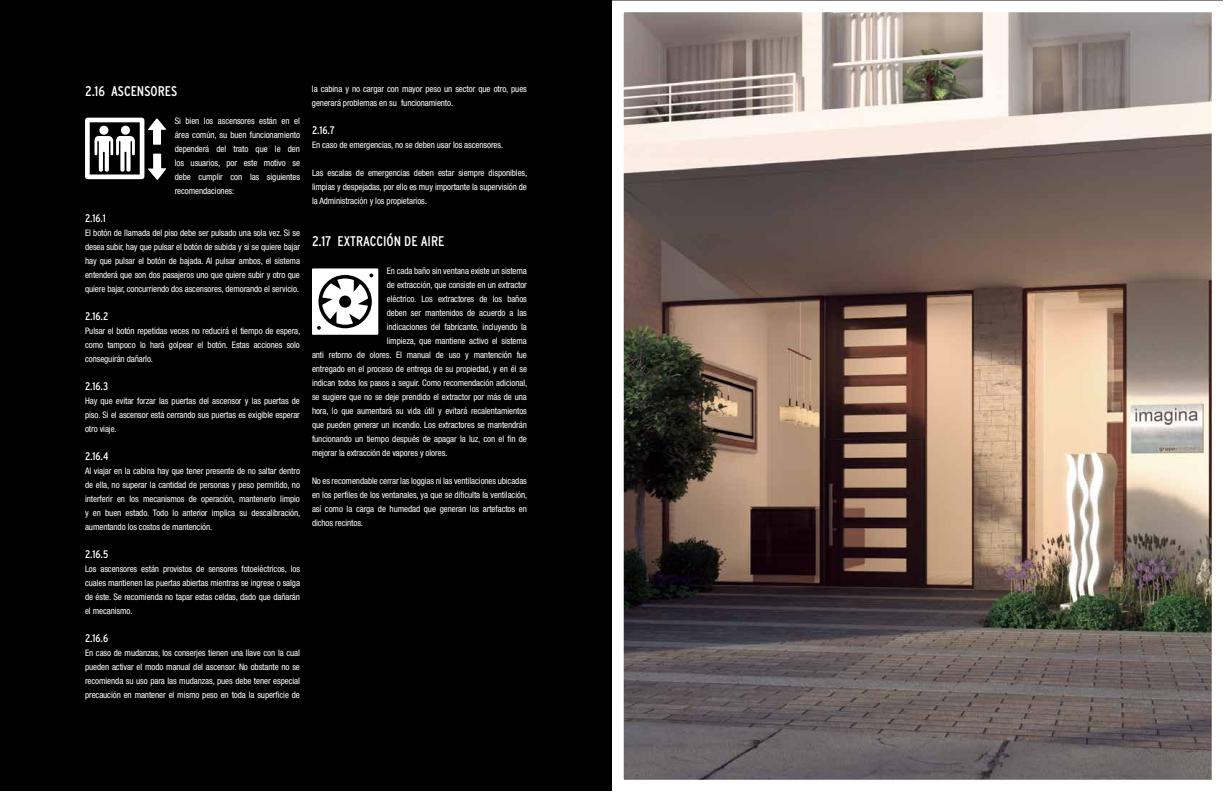
<style>
.page{position:relative;width:1224px;height:792px;background:#000}
.page>*{position:absolute;margin:0;border:0;box-sizing:border-box;transform-origin:0 0}
.t1{font:condensed 14px "Interstate";color:#fff}
.t2{font:condensed 11px "Interstate";color:#fff}
.t3{font:condensed 9px/14px "Helvetica Neue";letter-spacing:-.01em;color:#fff;text-align:justify}
</style>
<div class="page">
<svg style="left:85px;top:118px;width:82px;height:62px"></svg>
<svg style="left:312px;top:268px;width:66px;height:67px"></svg>
<img style="left:625px;top:14px;width:585px;height:765px">
<div style="left:612px;top:1px;width:611px;height:791px;border:12px solid #fff"></div>
<h1 class="t1" style="left:85px;top:84px;width:94px">2.16 ASCENSORES</h1>
<p class="t3" style="left:175px;top:114px;width:127px">Si bien los ascensores están en el área común, su buen funcionamiento dependerá del trato que le den los usuarios, por este motivo se debe cumplir con las siguientes recomendaciones:</p>
<p class="t2" style="left:85px;top:212px;width:22px">2.16.1</p>
<p class="t3" style="left:85px;top:226px;width:217px">El botón de llamada del piso debe ser pulsado una sola vez. Si se desea subir, hay que pulsar el botón de subida y si se quiere bajar hay que pulsar el botón de bajada. Al pulsar ambos, el sistema entenderá que son dos pasajeros uno que quiere subir y otro que quiere bajar, concurriendo dos ascensores, demorando el servicio.</p>
<p class="t2" style="left:85px;top:310px;width:25px">2.16.2</p>
<p class="t3" style="left:85px;top:324px;width:217px">Pulsar el botón repetidas veces no reducirá el tiempo de espera, como tampoco lo hará golpear el botón. Estas acciones solo conseguirán dañarlo.</p>
<p class="t2" style="left:85px;top:380px;width:25px">2.16.3</p>
<p class="t3" style="left:85px;top:394px;width:216px">Hay que evitar forzar las puertas del ascensor y las puertas de piso. Si el ascensor está cerrando sus puertas es exigible esperar otro viaje.</p>
<p class="t2" style="left:85px;top:450px;width:25px">2.16.4</p>
<p class="t3" style="left:85px;top:464px;width:217px">Al viajar en la cabina hay que tener presente de no saltar dentro de ella, no superar la cantidad de personas y peso permitido, no interferir en los mecanismos de operación, mantenerlo limpio y en buen estado. Todo lo anterior implica su descalibración, aumentando los costos de mantención.</p>
<p class="t2" style="left:85px;top:548px;width:25px">2.16.5</p>
<p class="t3" style="left:85px;top:562px;width:216px">Los ascensores están provistos de sensores fotoeléctricos, los cuales mantienen las puertas abiertas mientras se ingrese o salga de éste. Se recomienda no tapar estas celdas, dado que dañarán el mecanismo.</p>
<p class="t2" style="left:85px;top:632px;width:25px">2.16.6</p>
<p class="t3" style="left:85px;top:646px;width:216px">En caso de mudanzas, los conserjes tienen una llave con la cual pueden activar el modo manual del ascensor. No obstante no se recomienda su uso para las mudanzas, pues debe tener especial precaución en mantener el mismo peso en toda la superficie de</p>
<p class="t3" style="left:312px;top:82px;width:216px">la cabina y no cargar con mayor peso un sector que otro, pues generará problemas en su funcionamiento.</p>
<p class="t2" style="left:312px;top:124px;width:24px">2.16.7</p>
<p class="t3" style="left:312px;top:138px;width:193px">En caso de emergencias, no se deben usar los ascensores.</p>
<p class="t3" style="left:312px;top:166px;width:217px">Las escalas de emergencias deben estar siempre disponibles, limpias y despejadas, por ello es muy importante la supervisión de la Administración y los propietarios.</p>
<h1 class="t1" style="left:312px;top:233px;width:134px">2.17 EXTRACCIÓN DE AIRE</h1>
<p class="t3" style="left:387px;top:264px;width:142px">En cada baño sin ventana existe un sistema</p>
<p class="t3" style="left:387px;top:278px;width:142px">de extracción, que consiste en un extractor</p>
<p class="t3" style="left:387px;top:292px;width:142px">eléctrico. Los extractores de los baños</p>
<p class="t3" style="left:387px;top:306px;width:142px">deben ser mantenidos de acuerdo a las</p>
<p class="t3" style="left:387px;top:320px;width:142px">indicaciones del fabricante, incluyendo la</p>
<p class="t3" style="left:387px;top:334px;width:142px">limpieza, que mantiene activo el sistema</p>
<p class="t3" style="left:312px;top:348px;width:216px">anti retorno de olores. El manual de uso y mantención fue</p>
<p class="t3" style="left:312px;top:362px;width:217px">entregado en el proceso de entrega de su propiedad, y en él se</p>
<p class="t3" style="left:312px;top:376px;width:217px">indican todos los pasos a seguir. Como recomendación adicional,</p>
<p class="t3" style="left:312px;top:390px;width:216px">se sugiere que no se deje prendido el extractor por más de una</p>
<p class="t3" style="left:312px;top:404px;width:216px">hora, lo que aumentará su vida útil y evitará recalentamientos</p>
<p class="t3" style="left:312px;top:418px;width:216px">que pueden generar un incendio. Los extractores se mantendrán</p>
<p class="t3" style="left:312px;top:432px;width:216px">funcionando un tiempo después de apagar la luz, con el fin de</p>
<p class="t3" style="left:312px;top:446px;width:137px">mejorar la extracción de vapores y olores.</p>
<p class="t3" style="left:312px;top:474px;width:217px">No es recomendable cerrar las loggias ni las ventilaciones ubicadas en los perfiles de los ventanales, ya que se dificulta la ventilación, así como la carga de humedad que generan los artefactos en dichos recintos.</p>
</div>
